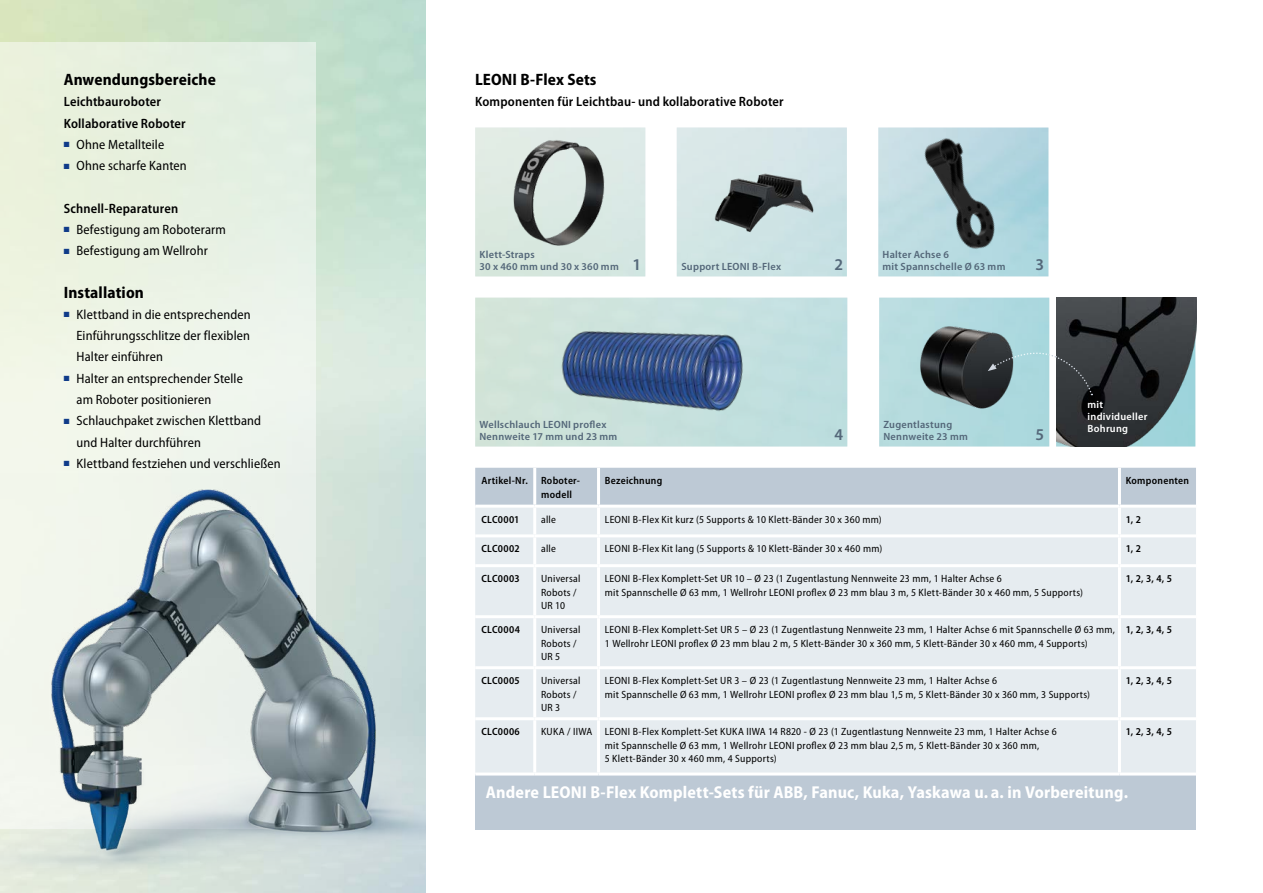
<style>
.page{position:relative;width:1263px;height:893px;background:#fff}
.page>*{position:absolute;margin:0;border:0;box-sizing:border-box;transform-origin:0 0}
.t1{font:700 semi-condensed 17.25px "Myriad Pro";letter-spacing:.01em;color:#fff}
.t2{font:700 semi-condensed 16.5px "Myriad Pro";letter-spacing:.01em;color:#000}
.t3{font:600 semi-condensed 16.5px "Myriad Pro";color:#546779;scale:1.06 1}
.t4{font:semi-condensed 13.5px/21.3px "Myriad Pro";letter-spacing:.01em;color:#000}
.t5{font:600 semi-condensed 13.5px/21.3px "Myriad Pro";letter-spacing:.01em;color:#000}
.t6{font:semi-condensed 10.5px/13.5px "Myriad Pro";letter-spacing:.025em;color:#000}
.t7{font:600 semi-condensed 10.5px/12px "Myriad Pro";letter-spacing:.02em;color:#546779;scale:1.06 1}
.t8{font:600 semi-condensed 10.5px/13.5px "Myriad Pro";letter-spacing:.025em;color:#000}
.t9{font:600 semi-condensed 10.5px/12px "Myriad Pro";letter-spacing:.025em;color:#fff;scale:1.06 1}
.s1{color:#0f3b89}
</style>
<div class="page">
<div style="left:475px;top:774px;width:721px;height:55px;background:#bdc9d5"></div>
<div style="left:0;top:43px;width:316px;height:786px;background:#ebf2e4"></div>
<img style="left:475px;top:128px;width:720px;height:318px">
<div style="left:475px;top:468px;width:721px;height:37px;background:#bdc9d5"></div>
<div style="left:475px;top:508px;width:721px;height:264px;background:#e6ecf0"></div>
<hr style="left:533px;top:468px;width:3px;height:37px;background:#fff">
<hr style="left:597px;top:468px;width:3px;height:37px;background:#fff">
<hr style="left:1118px;top:468px;width:3px;height:37px;background:#fff">
<hr style="left:533px;top:508px;width:3px;height:26px;background:#fff">
<hr style="left:597px;top:508px;width:3px;height:26px;background:#fff">
<hr style="left:1118px;top:508px;width:3px;height:26px;background:#fff">
<hr style="left:475px;top:534px;width:60px;height:3px;background:#fff">
<hr style="left:535px;top:534px;width:63px;height:3px;background:#fff">
<hr style="left:533px;top:537px;width:3px;height:27px;background:#fff">
<hr style="left:598px;top:534px;width:521px;height:3px;background:#fff">
<hr style="left:597px;top:537px;width:3px;height:27px;background:#fff">
<hr style="left:1119px;top:534px;width:77px;height:3px;background:#fff">
<hr style="left:1118px;top:537px;width:3px;height:27px;background:#fff">
<hr style="left:475px;top:564px;width:60px;height:3px;background:#fff">
<hr style="left:535px;top:564px;width:63px;height:3px;background:#fff">
<hr style="left:533px;top:567px;width:3px;height:48px;background:#fff">
<hr style="left:598px;top:564px;width:521px;height:3px;background:#fff">
<hr style="left:597px;top:567px;width:3px;height:48px;background:#fff">
<hr style="left:1119px;top:564px;width:77px;height:3px;background:#fff">
<hr style="left:1118px;top:567px;width:3px;height:48px;background:#fff">
<hr style="left:475px;top:615px;width:60px;height:3px;background:#fff">
<hr style="left:535px;top:615px;width:63px;height:3px;background:#fff">
<hr style="left:533px;top:618px;width:3px;height:48px;background:#fff">
<hr style="left:598px;top:615px;width:521px;height:3px;background:#fff">
<hr style="left:597px;top:618px;width:3px;height:48px;background:#fff">
<hr style="left:1119px;top:615px;width:77px;height:3px;background:#fff">
<hr style="left:1118px;top:618px;width:3px;height:48px;background:#fff">
<hr style="left:475px;top:666px;width:60px;height:3px;background:#fff">
<hr style="left:535px;top:666px;width:63px;height:3px;background:#fff">
<hr style="left:533px;top:669px;width:3px;height:48px;background:#fff">
<hr style="left:598px;top:666px;width:521px;height:3px;background:#fff">
<hr style="left:597px;top:669px;width:3px;height:48px;background:#fff">
<hr style="left:1119px;top:666px;width:77px;height:3px;background:#fff">
<hr style="left:1118px;top:669px;width:3px;height:48px;background:#fff">
<hr style="left:475px;top:717px;width:60px;height:3px;background:#fff">
<hr style="left:535px;top:717px;width:63px;height:3px;background:#fff">
<hr style="left:533px;top:720px;width:3px;height:52px;background:#fff">
<hr style="left:598px;top:717px;width:521px;height:3px;background:#fff">
<hr style="left:597px;top:720px;width:3px;height:52px;background:#fff">
<hr style="left:1119px;top:717px;width:77px;height:3px;background:#fff">
<hr style="left:1118px;top:720px;width:3px;height:52px;background:#fff">
<hr style="left:475px;top:772px;width:60px;height:3px;background:#fff">
<hr style="left:535px;top:772px;width:63px;height:3px;background:#fff">
<hr style="left:598px;top:772px;width:521px;height:3px;background:#fff">
<hr style="left:1119px;top:772px;width:77px;height:3px;background:#fff">
<img style="left:712px;top:152px;width:103px;height:103px">
<img style="left:504px;top:137px;width:110px;height:111px">
<img style="left:919px;top:319px;width:96px;height:96px">
<img style="left:1056px;top:298px;width:140px;height:148px">
<img style="left:900px;top:133px;width:121px;height:122px">
<img style="left:546px;top:313px;width:204px;height:124px">
<img style="left:0;top:473px;width:425px;height:420px">
<svg style="left:988px;top:347px;width:104px;height:48px;background:#6e8185"></svg>
<h2 class="t2" style="left:64px;top:69px;width:154px">Anwendungsbereiche</h2>
<p class="t5" style="left:64px;top:91px;width:123px">Leichtbauroboter<br>Kollaborative Roboter</p>
<p class="t4" style="left:64px;top:133px;width:102px"><span class="s1">■</span> Ohne Metallteile</p>
<p class="t4" style="left:64px;top:155px;width:124px"><span class="s1">■</span> Ohne scharfe Kanten</p>
<p class="t5" style="left:64px;top:197px;width:116px">Schnell-Reparaturen</p>
<p class="t4" style="left:64px;top:219px;width:164px"><span class="s1">■</span> Befestigung am Roboterarm</p>
<p class="t4" style="left:64px;top:240px;width:145px"><span class="s1">■</span> Befestigung am Wellrohr</p>
<h2 class="t2" style="left:64px;top:281px;width:82px">Installation</h2>
<p class="t4" style="left:77px;top:304px;width:176px;text-align:justify;text-indent:-13px"><span class="s1">■</span> Klettband in die entsprechenden Einführungsschlitze der flexiblen Halter einführen</p>
<p class="t4" style="left:77px;top:367px;width:168px;text-indent:-13px"><span class="s1">■</span> Halter an entsprechender Stelle am Roboter positionieren</p>
<p class="t4" style="left:77px;top:410px;width:186px;text-indent:-13px"><span class="s1">■</span> Schlauchpaket zwischen Klettband und Halter durchführen</p>
<p class="t4" style="left:64px;top:452px;width:218px"><span class="s1">■</span> Klettband festziehen und verschließen</p>
<h2 class="t2" style="left:475px;top:69px;width:123px">LEONI B-Flex Sets</h2>
<p class="t5" style="left:475px;top:91px;width:310px">Komponenten für Leichtbau- und kollaborative Roboter</p>
<p class="t7" style="left:479px;top:249px;width:133px">Klett-Straps<br>30 x 460 mm und 30 x 360 mm</p>
<p class="t7" style="left:882px;top:249px;width:117px">Halter Achse 6<br>mit Spannschelle Ø 63 mm</p>
<h2 class="t3" style="left:632px;top:254px;width:10px">1</h2>
<h2 class="t3" style="left:834px;top:254px;width:10px">2</h2>
<h2 class="t3" style="left:1035px;top:254px;width:10px">3</h2>
<p class="t7" style="left:681px;top:261px;width:96px">Support LEONI B-Flex</p>
<p class="t7" style="left:479px;top:419px;width:132px">Wellschlauch LEONI proflex<br>Nennweite 17 mm und 23 mm</p>
<p class="t7" style="left:883px;top:419px;width:81px">Zugentlastung<br>Nennweite 23 mm</p>
<h2 class="t3" style="left:834px;top:424px;width:10px">4</h2>
<h2 class="t3" style="left:1035px;top:424px;width:10px">5</h2>
<p class="t9" style="left:1087px;top:398px;width:58px">mit individueller<br>Bohrung</p>
<p class="t8" style="left:482px;top:474px;width:48px">Artikel-Nr.</p>
<p class="t8" style="left:541px;top:474px;width:40px">Roboter&shy;modell</p>
<p class="t8" style="left:605px;top:474px;width:59px">Bezeichnung</p>
<p class="t8" style="left:1126px;top:474px;width:65px">Komponenten</p>
<p class="t8" style="left:482px;top:512px;width:39px">CLC0001</p>
<p class="t6" style="left:541px;top:512px;width:16px">alle</p>
<p class="t6" style="left:605px;top:512px;width:278px">LEONI B-Flex Kit kurz (5 Supports &amp; 10 Klett-Bänder 30 x 360 mm)</p>
<p class="t8" style="left:1126px;top:512px;width:17px">1, 2</p>
<p class="t8" style="left:482px;top:542px;width:40px">CLC0002</p>
<p class="t6" style="left:541px;top:542px;width:16px">alle</p>
<p class="t6" style="left:605px;top:542px;width:279px">LEONI B-Flex Kit lang (5 Supports &amp; 10 Klett-Bänder 30 x 460 mm)</p>
<p class="t8" style="left:1126px;top:542px;width:17px">1, 2</p>
<p class="t8" style="left:482px;top:572px;width:40px">CLC0003</p>
<p class="t6" style="left:541px;top:572px;width:41px">Universal<br>Robots /<br>UR 10</p>
<p class="t6" style="left:605px;top:572px;width:480px">LEONI B-Flex Komplett-Set UR 10 – Ø 23 (1 Zugentlastung Nennweite 23 mm, 1 Halter Achse 6<br>mit Spannschelle Ø 63 mm, 1 Wellrohr LEONI proflex Ø 23 mm blau 3 m, 5 Klett-Bänder 30 x 460 mm, 5 Supports)</p>
<p class="t8" style="left:1126px;top:572px;width:48px">1, 2, 3, 4, 5</p>
<p class="t8" style="left:481px;top:623px;width:40px">CLC0004</p>
<p class="t6" style="left:541px;top:623px;width:41px">Universal<br>Robots /<br>UR 5</p>
<p class="t6" style="left:605px;top:623px;width:512px">LEONI B-Flex Komplett-Set UR 5 – Ø 23 (1 Zugentlastung Nennweite 23 mm, 1 Halter Achse 6 mit Spannschelle Ø 63 mm,<br>1 Wellrohr LEONI proflex Ø 23 mm blau 2 m, 5 Klett-Bänder 30 x 360 mm, 5 Klett-Bänder 30 x 460 mm, 4 Supports)</p>
<p class="t8" style="left:1126px;top:623px;width:48px">1, 2, 3, 4, 5</p>
<p class="t8" style="left:481px;top:674px;width:40px">CLC0005</p>
<p class="t6" style="left:541px;top:674px;width:41px">Universal<br>Robots /<br>UR 3</p>
<p class="t6" style="left:605px;top:674px;width:487px">LEONI B-Flex Komplett-Set UR 3 – Ø 23 (1 Zugentlastung Nennweite 23 mm, 1 Halter Achse 6<br>mit Spannschelle Ø 63 mm, 1 Wellrohr LEONI proflex Ø 23 mm blau 1,5 m, 5 Klett-Bänder 30 x 360 mm, 3 Supports)</p>
<p class="t8" style="left:1126px;top:674px;width:48px">1, 2, 3, 4, 5</p>
<p class="t8" style="left:481px;top:725px;width:40px">CLC0006</p>
<p class="t6" style="left:605px;top:725px;width:453px;text-indent:-64px">KUKA / IIWA LEONI B-Flex Komplett-Set KUKA IIWA 14 R820 - Ø 23 (1 Zugentlastung Nennweite 23 mm, 1 Halter Achse 6 mit Spannschelle Ø 63 mm, 1 Wellrohr LEONI proflex Ø 23 mm blau 2,5 m, 5 Klett-Bänder 30 x 360 mm,<br>5 Klett-Bänder 30 x 460 mm, 4 Supports)</p>
<p class="t8" style="left:1126px;top:725px;width:48px">1, 2, 3, 4, 5</p>
<h1 class="t1" style="left:486px;top:781px;width:644px">Andere LEONI B-Flex Komplett-Sets für ABB, Fanuc, Kuka, Yaskawa u. a. in Vorbereitung.</h1>
</div>
